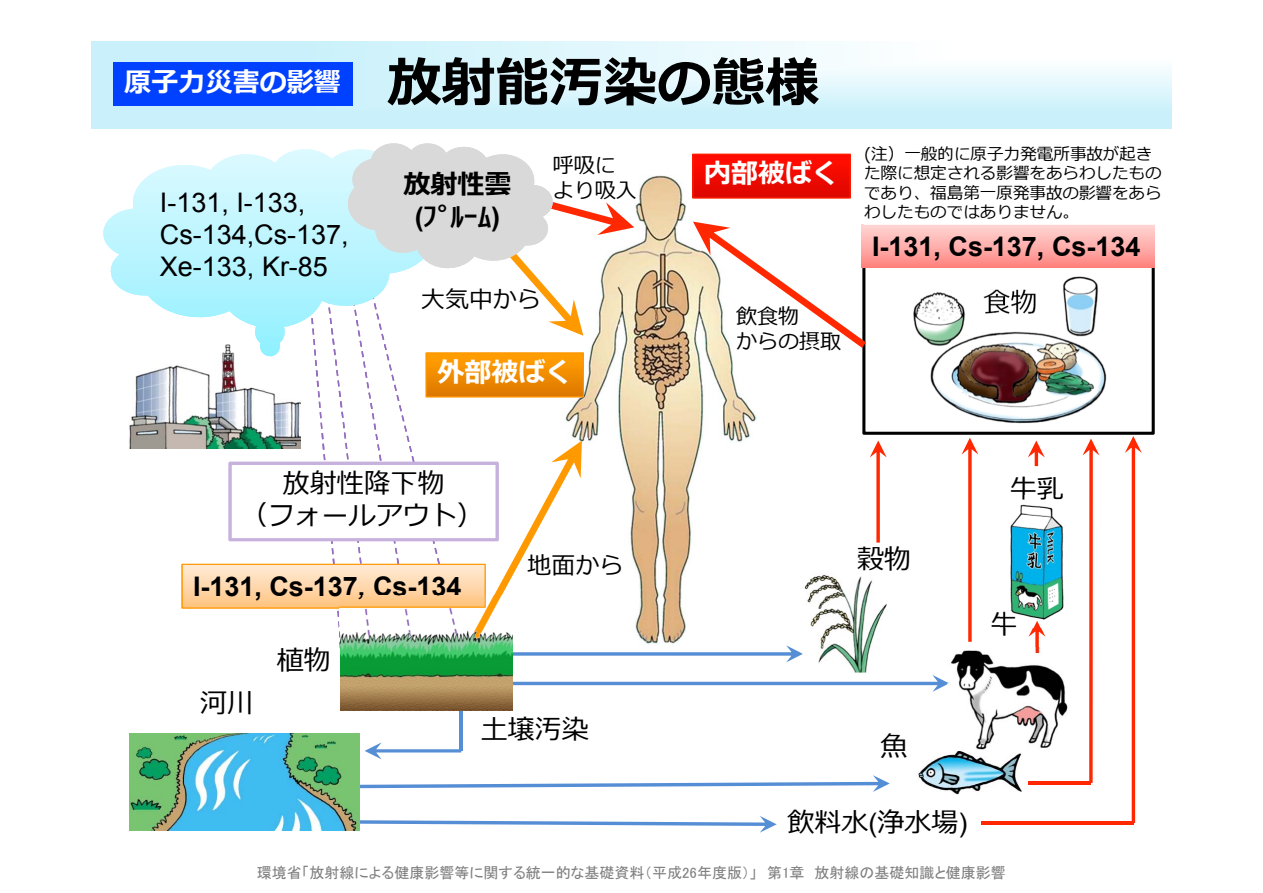
<style>
.page{position:relative;width:1263px;height:893px;background:#fff}
.page>*{position:absolute;margin:0;border:0;box-sizing:border-box;transform-origin:0 0}
.t1{font:700 54px "Meiryo";color:#000}
.t2{font:700 27px "Arial";color:#000}
.t3{font:27px/32.4px "Arial";color:#000}
.t4{font:27px/32.4px "Meiryo";color:#000;text-align:center}
.t5{font:700 27px "Meiryo";color:#fff}
.t6{font:700 27px/32.4px "Meiryo";color:#000;text-align:center}
.t7{font:24px "Meiryo";color:#000}
.t8{font:21px/25.2px "Meiryo";color:#000}
.t9{font:16.5px/19.5px "Meiryo";color:#000}
.t10{font:15px "MS P Gothic";color:#808080}
.s1{font-family:"Arial"}
</style>
<div class="page">
<img style="left:91px;top:41px;width:1080px;height:88px">
<hr style="left:955px;top:821px;width:178px;height:3px;background:#ff2800">
<svg style="left:365px;top:742px;width:96px;height:17px"></svg>
<hr style="left:460px;top:702px;width:3px;height:49px;background:#558ed5">
<svg style="left:887px;top:255px;width:268px;height:180px"></svg>
<svg style="left:359px;top:816px;width:418px;height:17px"></svg>
<svg style="left:1125px;top:436px;width:17px;height:387px"></svg>
<div style="left:777px;top:802px;width:203px;height:44px;background:#fff"></div>
<svg style="left:961px;top:438px;width:17px;height:204px"></svg>
<svg style="left:1028px;top:627px;width:17px;height:21px"></svg>
<svg style="left:1028px;top:441px;width:17px;height:25px"></svg>
<svg style="left:359px;top:775px;width:531px;height:17px"></svg>
<svg style="left:513px;top:675px;width:434px;height:17px"></svg>
<hr style="left:1028px;top:781px;width:63px;height:4px;background:#ff2800">
<svg style="left:1082px;top:439px;width:17px;height:344px"></svg>
<img style="left:887px;top:225px;width:267px;height:43px">
<div style="left:113px;top:63px;width:240px;height:43px;background:#0041ff"></div>
<img style="left:818px;top:662px;width:50px;height:11px">
<img style="left:1000px;top:496px;width:64px;height:131px">
<img style="left:912px;top:276px;width:197px;height:151px">
<img style="left:918px;top:751px;width:104px;height:44px">
<img style="left:129px;top:365px;width:53px;height:83px">
<img style="left:103px;top:165px;width:79px;height:151px">
<svg style="left:182px;top:143px;width:705px;height:519px"></svg>
<div style="left:416px;top:192px;width:7px;height:7px;background:#d9d9d9;border-radius:50%"></div>
<div style="left:395px;top:182px;width:14px;height:14px;background:#d9d9d9;border-radius:50%"></div>
<div style="left:368px;top:171px;width:21px;height:21px;background:#d9d9d9;border-radius:50%"></div>
<img style="left:129px;top:734px;width:230px;height:97px">
<img style="left:947px;top:648px;width:121px;height:102px">
<img style="left:340px;top:596px;width:173px;height:115px">
<img style="left:864px;top:146px;width:291px;height:79px">
<h2 class="t5" style="left:125px;top:63px;width:217px">原子力災害の影響</h2>
<h2 class="t3" style="left:160px;top:186px;width:190px">I-131, I-133,<br>Cs-134,Cs-137,<br>Xe-133, Kr-85</h2>
<h1 class="t1" style="left:387px;top:45px;width:433px">放射能汚染の態様</h1>
<h2 class="t6" style="left:403px;top:169px;width:109px">放射性雲<span class="s1">(</span>ﾌﾟﾙｰﾑ<span class="s1">)</span></h2>
<p class="t8" style="left:553px;top:154px;width:86px">呼吸により吸入</p>
<h3 class="t7" style="left:421px;top:283px;width:121px">大気中から</h3>
<h2 class="t5" style="left:437px;top:354px;width:136px">外部被ばく</h2>
<h2 class="t5" style="left:704px;top:155px;width:136px">内部被ばく</h2>
<p class="t8" style="left:736px;top:304px;width:107px">飲食物<br>からの摂取</p>
<p class="t9" style="left:864px;top:145px;width:299px">(注）一般的に原子力発電所事故が起きた際に想定される影響をあらわしたものであり、福島第一原発事故の影響をあらわしたものではありません。</p>
<h2 class="t2" style="left:872px;top:228px;width:270px">I-131, Cs-137, Cs-134</h2>
<h2 class="t4" style="left:241px;top:468px;width:244px">放射性降下物<br>（フォールアウト）</h2>
<h2 class="t2" style="left:193px;top:569px;width:270px">I-131, Cs-137, Cs-134</h2>
<h3 class="t7" style="left:527px;top:548px;width:97px">地面から</h3>
<h2 class="t4" style="left:200px;top:688px;width:55px">河川</h2>
<h2 class="t4" style="left:277px;top:646px;width:55px">植物</h2>
<h2 class="t4" style="left:481px;top:715px;width:109px">土壌汚染</h2>
<h2 class="t4" style="left:857px;top:544px;width:55px">穀物</h2>
<h2 class="t4" style="left:880px;top:732px;width:28px">魚</h2>
<h2 class="t4" style="left:1010px;top:474px;width:55px">牛乳</h2>
<h2 class="t4" style="left:990px;top:609px;width:28px">牛</h2>
<h2 class="t4" style="left:787px;top:807px;width:181px">飲料水<span class="s1">(</span>浄水場<span class="s1">)</span></h2>
<p class="t10" style="left:257px;top:865px;width:750px">環境省「放射線による健康影響等に関する統一的な基礎資料（平成26年度版）」　第1章　放射線の基礎知識と健康影響</p>
</div>
